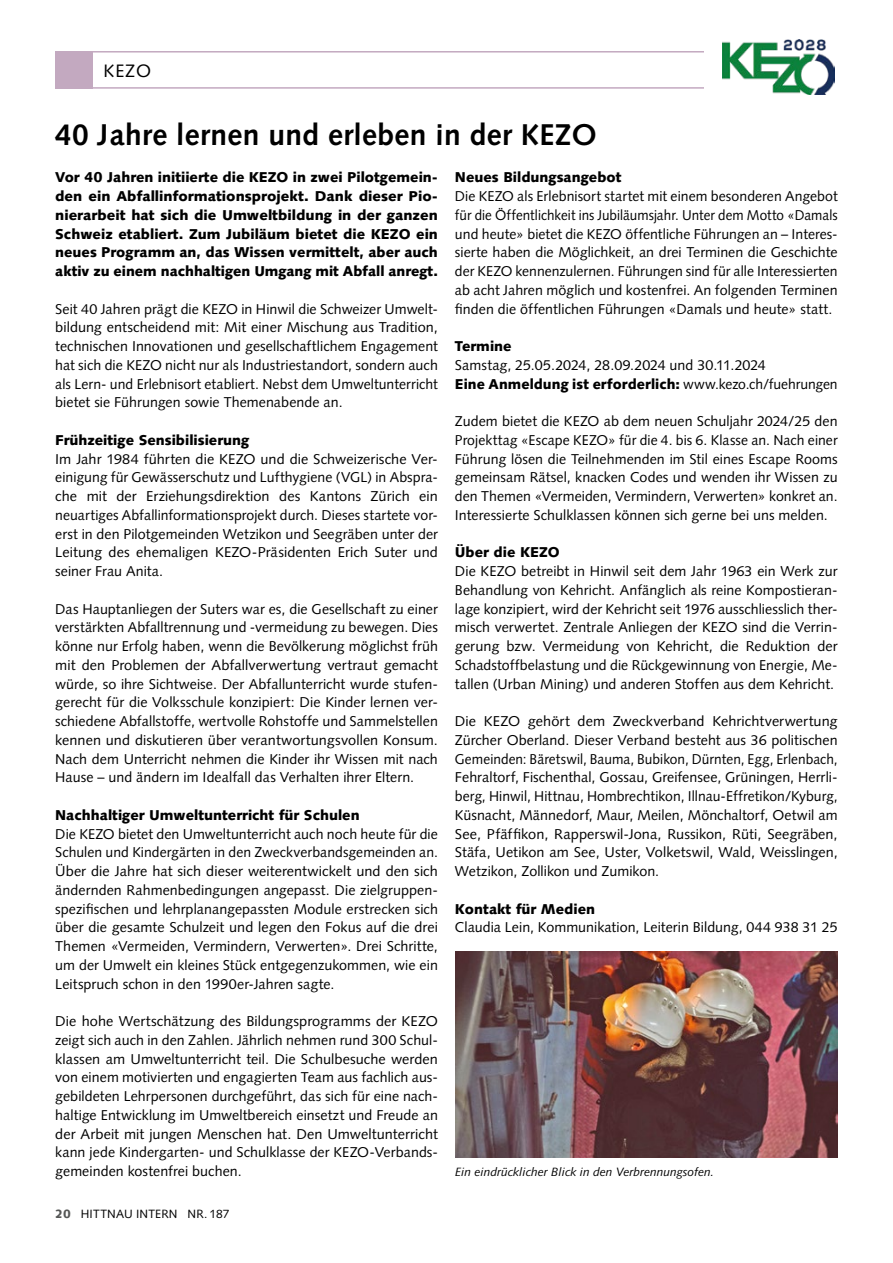
<style>
.page{position:relative;width:893px;height:1263px;background:#fff}
.page>*{position:absolute;margin:0;border:0;box-sizing:border-box;transform-origin:0 0}
.t1{font:700 30px "Syntax LT Std";letter-spacing:.01em;color:#000}
.t2{font:18px "Syntax LT Std";color:#000}
.t3{font:14.25px/18.8px "Syntax LT Std";letter-spacing:.005em;color:#000;text-align:justify}
.t4{font:900 14.25px/18.8px "Syntax LT Std";color:#000;text-align:justify}
.t5{font:italic 12px "Syntax LT Std";color:#000}
.t6{font:12px "Syntax LT Std";letter-spacing:.015em;color:#000}
.s1{font-weight:900;color:#555756}
.s2{font-weight:900}
</style>
<div class="page">
<hr style="left:55px;top:87px;width:783px;height:2px;background:#c3a9c0">
<hr style="left:55px;top:51px;width:783px;height:2px;background:#c3a9c0">
<div style="left:55px;top:51px;width:38px;height:38px;background:#c3a9c0"></div>
<div style="left:704px;top:38px;width:134px;height:58px;background:#fff"></div>
<img style="left:722px;top:40px;width:113px;height:54px">
<img style="left:455px;top:951px;width:383px;height:206px">
<p class="t2" style="left:103px;top:60px;width:49px">KEZO</p>
<h1 class="t1" style="left:55px;top:117px;width:543px">40 Jahre lernen und erleben in der KEZO</h1>
<p class="t4" style="left:55px;top:168px;width:384px">Vor 40 Jahren initiierte die KEZO in zwei Pilotgemein&shy;den ein Abfallinformationsprojekt. Dank dieser Pio&shy;nierarbeit hat sich die Umweltbildung in der ganzen Schweiz etabliert. Zum Jubiläum bietet die KEZO ein neues Programm an, das Wissen vermittelt, aber auch aktiv zu einem nachhaltigen Umgang mit Abfall anregt.</p>
<p class="t3" style="left:55px;top:299px;width:384px">Seit 40 Jahren prägt die KEZO in Hinwil die Schweizer Umwelt&shy;bildung entscheidend mit: Mit einer Mischung aus Tradition, technischen Innovationen und gesellschaftlichem Engagement hat sich die KEZO nicht nur als Industriestandort, sondern auch als Lern- und Erlebnisort etabliert. Nebst dem Umweltunterricht bietet sie Führungen sowie Themenabende an.</p>
<p class="t4" style="left:55px;top:431px;width:196px">Frühzeitige Sensibilisierung</p>
<p class="t3" style="left:55px;top:449px;width:384px;text-align:left">Im Jahr 1984 führten die KEZO und die Schweizerische Ver&shy;einigung für Gewässerschutz und Lufthygiene (VGL) in Abspra&shy;che mit der Erziehungsdirektion des Kantons Zürich ein neuartiges Abfallinformationsprojekt durch. Dieses startete vor&shy;erst in den Pilotgemeinden Wetzikon und Seegräben unter der Leitung des ehemaligen KEZO-Präsidenten Erich Suter und seiner Frau Anita.</p>
<p class="t3" style="left:55px;top:599px;width:384px">Das Hauptanliegen der Suters war es, die Gesellschaft zu einer verstärkten Abfalltrennung und -vermeidung zu bewegen. Dies könne nur Erfolg haben, wenn die Bevölkerung möglichst früh mit den Problemen der Abfallverwertung vertraut gemacht würde, so ihre Sichtweise. Der Abfallunterricht wurde stufen&shy;gerecht für die Volksschule konzipiert: Die Kinder lernen ver&shy;schiedene Abfallstoffe, wertvolle Rohstoffe und Sammelstellen kennen und diskutieren über verantwortungsvollen Konsum.<br>Nach dem Unterricht nehmen die Kinder ihr Wissen mit nach Hause – und ändern im Idealfall das Verhalten ihrer Eltern.</p>
<p class="t4" style="left:55px;top:806px;width:306px">Nachhaltiger Umweltunterricht für Schulen</p>
<p class="t3" style="left:55px;top:824px;width:384px">Die KEZO bietet den Umweltunterricht auch noch heute für die Schulen und Kindergärten in den Zweckverbandsgemeinden an.<br>Über die Jahre hat sich dieser weiterentwickelt und den sich ändernden Rahmenbedingungen angepasst. Die zielgruppen&shy;spezifischen und lehrplanangepassten Module erstrecken sich über die gesamte Schulzeit und legen den Fokus auf die drei Themen «Vermeiden, Vermindern, Verwerten». Drei Schritte, um der Umwelt ein kleines Stück entgegenzukommen, wie ein Leitspruch schon in den 1990er-Jahren sagte.</p>
<p class="t3" style="left:55px;top:1012px;width:384px">Die hohe Wertschätzung des Bildungsprogramms der KEZO zeigt sich auch in den Zahlen. Jährlich nehmen rund 300 Schul&shy;klassen am Umweltunterricht teil. Die Schulbesuche werden von einem motivierten und engagierten Team aus fachlich aus&shy;gebildeten Lehrpersonen durchgeführt, das sich für eine nach&shy;haltige Entwicklung im Umweltbereich einsetzt und Freude an der Arbeit mit jungen Menschen hat. Den Umweltunterricht kann jede Kindergarten- und Schulklasse der KEZO-Verbands&shy;gemeinden kostenfrei buchen.</p>
<p class="t6" style="left:55px;top:1207px;width:176px"><span class="s1">20</span> HITTNAU INTERN NR. 187</p>
<p class="t4" style="left:455px;top:168px;width:168px">Neues Bildungsangebot</p>
<p class="t3" style="left:455px;top:187px;width:384px;text-align:left">Die KEZO als Erlebnisort startet mit einem besonderen Angebot für die Öffentlichkeit ins Jubiläumsjahr. Unter dem Motto «Damals und heute» bietet die KEZO öffentliche Führungen an – Interes&shy;sierte haben die Möglichkeit, an drei Terminen die Geschichte der KEZO kennenzulernen. Führungen sind für alle Interessierten ab acht Jahren möglich und kostenfrei. An folgenden Terminen finden die öffentlichen Führungen «Damals und heute» statt.</p>
<p class="t4" style="left:455px;top:337px;width:58px">Termine</p>
<p class="t3" style="left:455px;top:356px;width:384px">Samstag, 25.05.2024, 28.09.2024 und 30.11.2024<br><span class="s2">Eine Anmeldung ist erforderlich:</span> www.kezo.ch/fuehrungen</p>
<p class="t3" style="left:455px;top:412px;width:384px">Zudem bietet die KEZO ab dem neuen Schuljahr 2024/25 den Projekttag «Escape KEZO» für die 4. bis 6. Klasse an. Nach einer Führung lösen die Teilnehmenden im Stil eines Escape Rooms gemeinsam Rätsel, knacken Codes und wenden ihr Wissen zu den Themen «Vermeiden, Vermindern, Verwerten» konkret an.<br>Interessierte Schulklassen können sich gerne bei uns melden.</p>
<p class="t4" style="left:455px;top:543px;width:106px">Über die KEZO</p>
<p class="t3" style="left:455px;top:562px;width:384px">Die KEZO betreibt in Hinwil seit dem Jahr 1963 ein Werk zur Behandlung von Kehricht. Anfänglich als reine Kompostieran&shy;lage konzipiert, wird der Kehricht seit 1976 ausschliesslich ther&shy;misch verwertet. Zentrale Anliegen der KEZO sind die Verrin&shy;gerung bzw. Vermeidung von Kehricht, die Reduktion der Schadstoffbelastung und die Rückgewinnung von Energie, Me&shy;tallen (Urban Mining) und anderen Stoffen aus dem Kehricht.</p>
<p class="t3" style="left:455px;top:712px;width:384px">Die KEZO gehört dem Zweckverband Kehrichtverwertung Zürcher Oberland. Dieser Verband besteht aus 36 politischen Gemeinden: Bäretswil, Bauma, Bubikon, Dürnten, Egg, Erlenbach, Fehraltorf, Fischenthal, Gossau, Greifensee, Grüningen, Herrli&shy;berg, Hinwil, Hittnau, Hombrechtikon, Illnau-Effretikon/Kyburg, Küsnacht, Männedorf, Maur, Meilen, Mönchaltorf, Oetwil am See, Pfäffikon, Rapperswil-Jona, Russikon, Rüti, Seegräben, Stäfa, Uetikon am See, Uster, Volketswil, Wald, Weisslingen, Wetzikon, Zollikon und Zumikon.</p>
<p class="t4" style="left:455px;top:899px;width:142px">Kontakt für Medien</p>
<p class="t3" style="left:455px;top:918px;width:384px">Claudia Lein, Kommunikation, Leiterin Bildung, 044 938 31 25</p>
<p class="t5" style="left:455px;top:1165px;width:260px">Ein eindrücklicher Blick in den Verbrennungsofen.</p>
</div>
